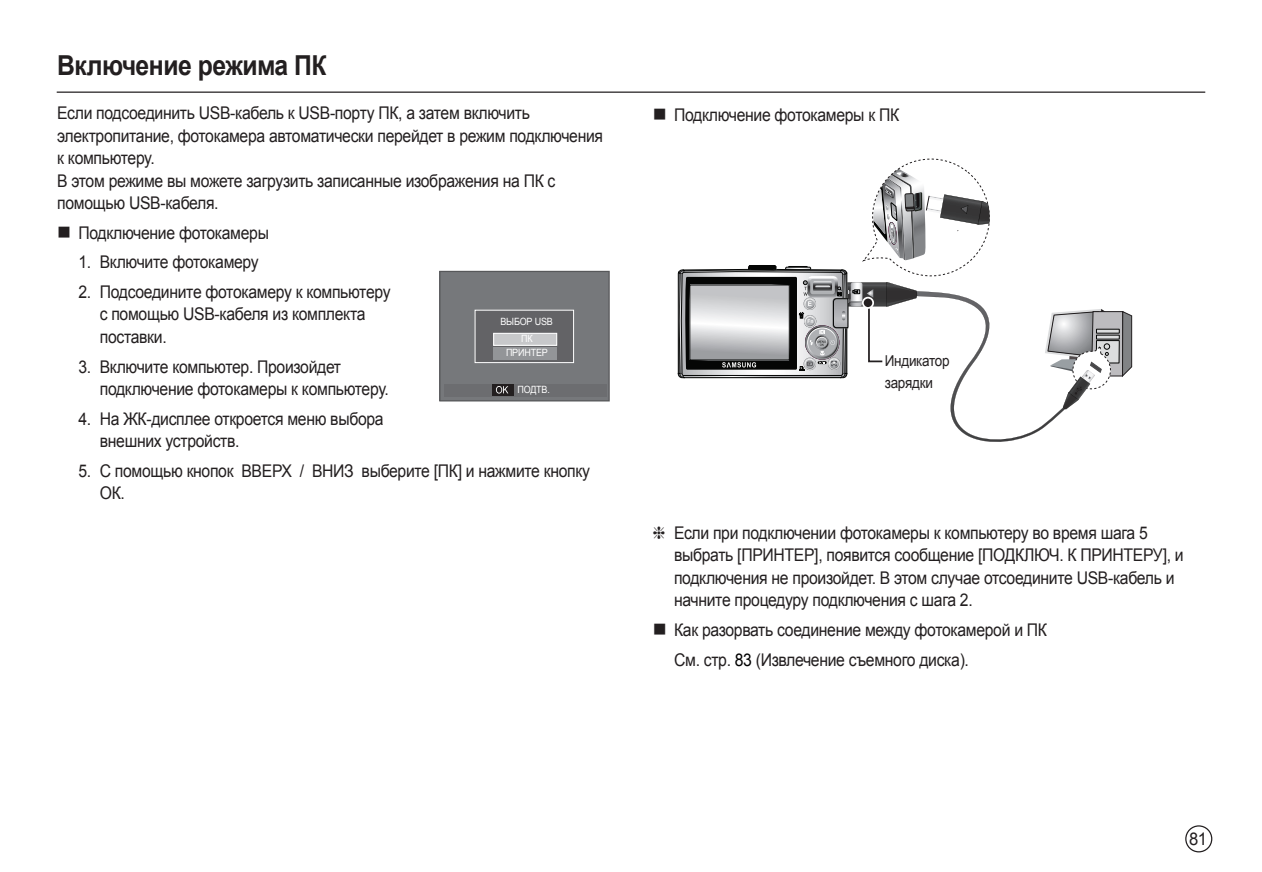
<style>
.page{position:relative;width:1262px;height:872px;background:#fff}
.page>*{position:absolute;margin:0;border:0;box-sizing:border-box;transform-origin:0 0}
.t1{font:700 27.5px "Arial";letter-spacing:-.02em;color:#231f20;scale:.9 1}
.t2{font:17.5px/22.5px "Arial";letter-spacing:-.02em;color:#231f20;scale:.9 1}
.t3{font:17.5px "Arial";letter-spacing:-.02em;color:#231f20;scale:.95 1}
.t4{font:15px/22.5px "Arial";letter-spacing:-.02em;color:#231f20;scale:.9 1}
.t5{font:10px/17.5px "Arial";letter-spacing:-.02em;color:#fff;text-align:center;scale:.9 1}
.s1{color:#000}
</style>
<div class="page">
<div style="left:440px;top:271px;width:169px;height:130px;background:#76787b"></div>
<div style="left:439px;top:271px;width:170px;height:130px;border:1px solid #57585a"></div>
<div style="left:445px;top:384px;width:161px;height:13px;background:#6c6d70"></div>
<div style="left:475px;top:310px;width:98px;height:52px;background:#636366"></div>
<div style="left:474px;top:310px;width:100px;height:53px;border:1px solid #fff"></div>
<div style="left:492px;top:385px;width:21px;height:11px;background:#231f20"></div>
<svg style="left:496px;top:386px;width:12px;height:7px"></svg>
<hr style="left:57px;top:92px;width:1148px;height:1px;background:#231f20">
<div style="left:1185px;top:825px;width:27px;height:27px;border:1px solid #231f20;border-radius:50%"></div>
<div style="left:493px;top:333px;width:63px;height:12px;background:#c7c8ca"></div>
<div style="left:493px;top:333px;width:64px;height:13px;border:1px solid #fff"></div>
<div style="left:493px;top:347px;width:64px;height:13px;background:#939598"></div>
<svg style="left:678px;top:158px;width:454px;height:284px"></svg>
<div style="left:862px;top:298px;width:11px;height:10px;background:#231f20;border-radius:50%"></div>
<div style="left:862px;top:297px;width:12px;height:12px;border:2px solid #fff;border-radius:50%"></div>
<h1 class="t1" style="left:57px;top:50px;width:301px">Включение режима ПК</h1>
<p class="t2" style="left:57px;top:102px;width:608px">Если подсоединить USB-кабель к USB-порту ПК, а затем включить электропитание, фотокамера автоматически перейдет в режим подключения к компьютеру.<br>В этом режиме вы можете загрузить записанные изображения на ПК с помощью USB-кабеля.</p>
<p class="t2" style="left:79px;top:221px;width:213px">Подключение фотокамеры</p>
<p class="t2" style="left:79px;top:251px;width:202px">1. Включите фотокамеру</p>
<p class="t2" style="left:100px;top:280px;width:325px;text-indent:-21px">2. Подсоедините фотокамеру к компьютеру с помощью USB-кабеля из комплекта поставки.</p>
<p class="t2" style="left:100px;top:355px;width:322px;text-indent:-21px">3. Включите компьютер. Произойдет подключение фотокамеры к компьютеру.</p>
<p class="t2" style="left:100px;top:407px;width:317px;text-indent:-21px">4. На ЖК-дисплее откроется меню выбора внешних устройств.</p>
<p class="t2" style="left:100px;top:459px;width:546px;text-indent:-21px">5. С помощью кнопок ВВЕРХ / ВНИЗ выберите [ПК] и нажмите кнопку<br>ОК.</p>
<p class="t5" style="left:500px;top:312px;width:60px">ВЫБОР USB<br>ПК</p>
<p class="t5" style="left:506px;top:344px;width:48px">ПРИНТЕР</p>
<p class="t5" style="left:517px;top:381px;width:38px">ПОДТВ.</p>
<p class="t2" style="left:674px;top:104px;width:252px">Подключение фотокамеры к ПК</p>
<p class="t4" style="left:884px;top:349px;width:74px">Индикатор зарядки</p>
<p class="t2" style="left:674px;top:521px;width:567px">Если при подключении фотокамеры к компьютеру во время шага 5 выбрать [ПРИНТЕР], появится сообщение [ПОДКЛЮЧ. К ПРИНТЕРУ], и подключения не произойдет. В этом случае отсоедините USB-кабель и начните процедуру подключения с шага 2.</p>
<p class="t2" style="left:674px;top:615px;width:416px;line-height:29.5px">Как разорвать соединение между фотокамерой и ПК<br>См. стр. <span class="s1">83</span> (Извлечение съемного диска).</p>
<p class="t3" style="left:1189px;top:829px;width:21px">81</p>
</div>
